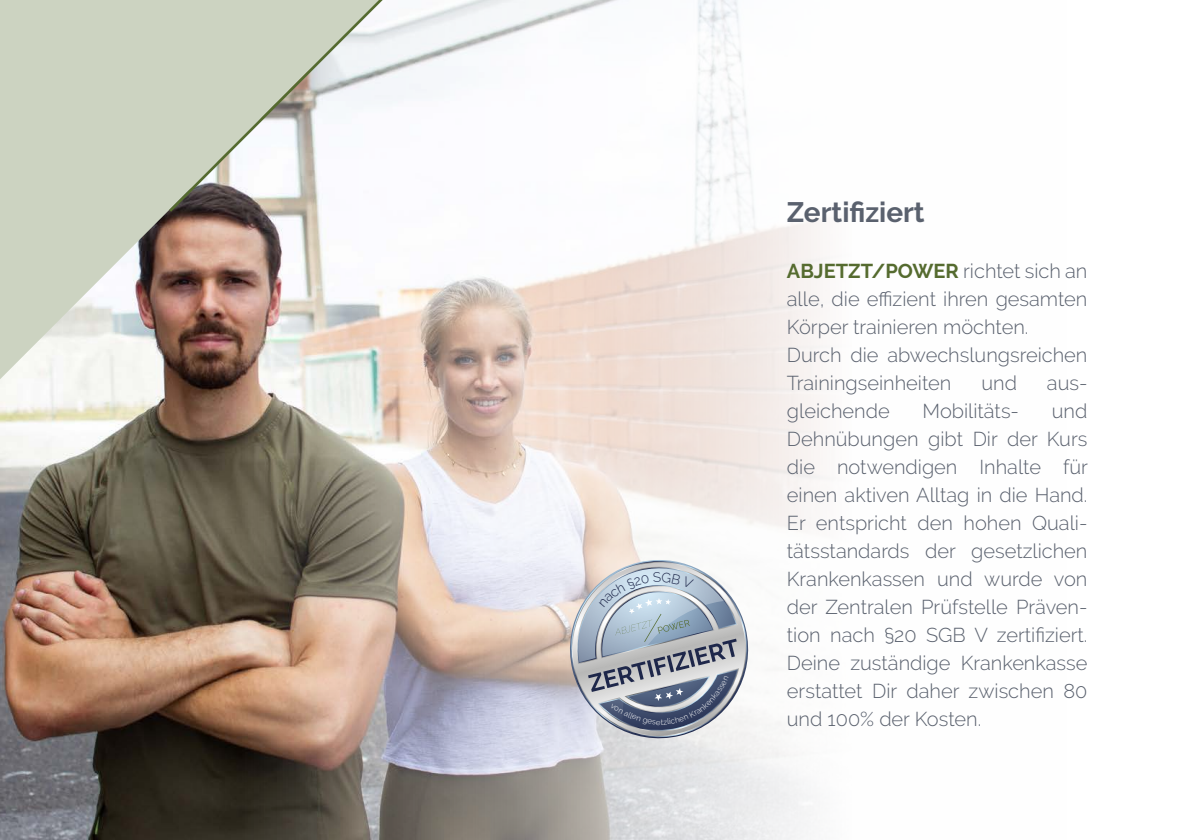
<style>
.page{position:relative;width:1191px;height:840px;background:#fff}
.page>*{position:absolute;margin:0;border:0;box-sizing:border-box;transform-origin:0 0}
.t1{font:700 28px "Raleway";color:#5a616e}
.t2{font:300 20px/28px "Raleway";color:#5a616e;text-align:justify}
.t3{font:300 7.8px "Raleway";color:#fff}
.s1{font-weight:700;color:#556b2f}
</style>
<div class="page">
<img style="left:0;top:0;width:830px;height:839px">
<img style="left:0;top:0;width:379px;height:379px">
<svg style="left:166px;top:0;width:237px;height:214px"></svg>
<svg style="left:561px;top:558px;width:196px;height:189px"></svg>
<p class="t3" style="left:660px;top:717px;width:4px">t</p>
<p class="t1" style="left:787px;top:196px;width:139px">Zertifiziert</p>
<p class="t2" style="left:787px;top:257px;width:302px"><span class="s1">ABJETZT/POWER</span> richtet sich an alle, die effizient ihren gesamten Körper trainieren möchten.</p>
<p class="t2" style="left:787px;top:341px;width:302px">Durch die abwechslungsreichen<br>Trainingseinheiten</p>
<p class="t2" style="left:981px;top:369px;width:37px">und</p>
<p class="t2" style="left:1047px;top:369px;width:42px">aus-</p>
<p class="t2" style="left:787px;top:397px;width:302px;text-indent:265px">und Dehnübungen gibt Dir der Kurs die notwendigen Inhalte für einen aktiven Alltag in die Hand.<br>Er entspricht den hohen Quali&shy;tätsstandards der gesetzlichen Krankenkassen und wurde von der Zentralen Prüfstelle Präven&shy;tion nach §20 SGB V zertifiziert.<br>Deine zuständige Krankenkasse erstattet Dir daher zwischen 80 und 100% der Kosten.</p>
<p class="t2" style="left:787px;top:397px;width:104px">gleichende</p>
<p class="t2" style="left:922px;top:397px;width:98px">Mobilitäts-</p>
</div>
